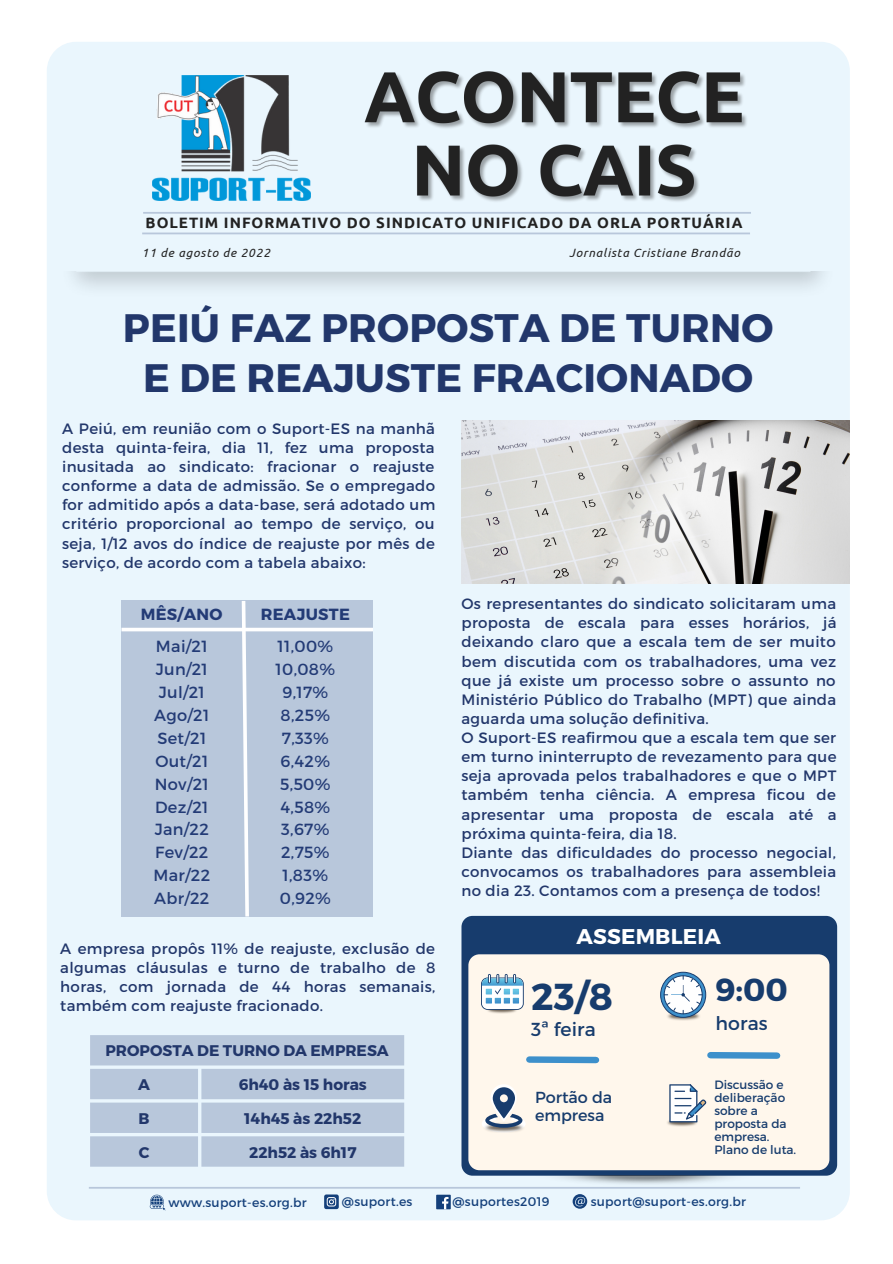
<style>
.page{position:relative;width:893px;height:1264px;background:#fff}
.page>*{position:absolute;margin:0;border:0;box-sizing:border-box;transform-origin:0 0}
.t1{font:700 39.75px/49.5px "Montserrat";letter-spacing:.005em;color:#22376b;text-align:center}
.t2{font:700 37.5px "Montserrat";color:#173c6d}
.t3{font:700 31.8px "Montserrat";color:#173c6d}
.t4{font:700 21.3px "Montserrat";letter-spacing:.01em;color:#fff}
.t5{font:18.75px "Montserrat";letter-spacing:.01em;color:#173c6d}
.t6{font:16.2px/23px "Montserrat";letter-spacing:.02em;color:#233b76;text-align:center}
.t7{font:700 16.2px "Montserrat";letter-spacing:.02em;color:#233b76}
.t8{font:15.9px/17.2px "Montserrat";color:#173c6d}
.t9{font:700 15.45px/33.8px "Montserrat";color:#22376b}
.t10{font:15px/19px "Montserrat";letter-spacing:.02em;color:#22376b;text-align:justify}
.t11{font:700 15px "Ubuntu";letter-spacing:.065em;color:#222}
.t12{font:12.45px "Montserrat";letter-spacing:.02em;color:#14407b}
.t13{font:12px/13px "Montserrat";color:#173c6d}
.t14{font:italic 12px "Ubuntu";letter-spacing:.065em;color:#222}
</style>
<div class="page">
<div style="left:47px;top:42px;width:802px;height:1178px;background:#eaf6fd;border-radius:29px"></div>
<div style="left:436px;top:1194px;width:15px;height:15px;background:#14407b"></div>
<svg style="left:442px;top:1196px;width:6px;height:13px"></svg>
<svg style="left:572px;top:1194px;width:15px;height:14px"></svg>
<svg style="left:324px;top:1194px;width:15px;height:15px"></svg>
<svg style="left:150px;top:1194px;width:15px;height:16px"></svg>
<svg style="left:89px;top:1187px;width:711px;height:1px"></svg>
<img style="left:152px;top:76px;width:159px;height:124px">
<img style="left:364px;top:71px;width:383px;height:131px">
<svg style="left:143px;top:212px;width:608px;height:2px"></svg>
<svg style="left:142px;top:232px;width:608px;height:2px"></svg>
<svg style="left:90px;top:1035px;width:314px;height:131px;background:#bccbdd"></svg>
<div style="left:121px;top:600px;width:252px;height:316px;background:#b8c7db"></div>
<svg style="left:121px;top:627px;width:252px;height:4px"></svg>
<svg style="left:240px;top:601px;width:11px;height:316px"></svg>
<div style="left:461px;top:915px;width:376px;height:260px;background:#173c6d;border-radius:11px"></div>
<div style="left:468px;top:954px;width:361px;height:216px;background:#fff7ec;border-radius:11px"></div>
<div style="left:529px;top:1056px;width:66px;height:7px;background:#3d90cb"></div>
<img style="left:668px;top:1017px;width:31px;height:3px">
<svg style="left:660px;top:971px;width:46px;height:46px"></svg>
<img style="left:533px;top:1175px;width:226px;height:9px">
<svg style="left:482px;top:1084px;width:43px;height:48px"></svg>
<img style="left:486px;top:1009px;width:32px;height:4px">
<svg style="left:481px;top:974px;width:42px;height:35px"></svg>
<svg style="left:710px;top:1052px;width:66px;height:6px"></svg>
<img style="left:667px;top:1121px;width:31px;height:5px">
<svg style="left:669px;top:1084px;width:37px;height:38px"></svg>
<img style="left:461px;top:420px;width:388px;height:163px">
<p class="t11" style="left:146px;top:214px;width:598px">BOLETIM INFORMATIVO DO SINDICATO UNIFICADO DA ORLA PORTUÁRIA</p>
<p class="t14" style="left:142px;top:245px;width:130px">11 de agosto de 2022</p>
<p class="t14" style="left:569px;top:246px;width:172px">Jornalista Cristiane Brandão</p>
<h1 class="t1" style="left:123px;top:301px;width:652px">PEIÚ FAZ PROPOSTA DE TURNO<br>E DE REAJUSTE FRACIONADO</h1>
<p class="t10" style="left:62px;top:418px;width:375px">A Peiú, em reunião com o Suport-ES na manhã desta quinta-feira, dia 11, fez uma proposta inusitada ao sindicato: fracionar o reajuste conforme a data de admissão. Se o empregado for admitido após a data-base, será adotado um critério proporcional ao tempo de serviço, ou seja, 1/12 avos do índice de reajuste por mês de serviço, de acordo com a tabela abaixo:</p>
<p class="t7" style="left:141px;top:603px;width:83px">MÊS/ANO</p>
<p class="t7" style="left:261px;top:603px;width:91px">REAJUSTE</p>
<p class="t6" style="left:153px;top:633px;width:58px">Mai/21<br>Jun/21<br>Jul/21<br>Ago/21<br>Set/21<br>Out/21<br>Nov/21<br>Dez/21<br>Jan/22<br>Fev/22<br>Mar/22<br>Abr/22</p>
<p class="t6" style="left:275px;top:633px;width:61px">11,00%<br>10,08%<br>9,17%<br>8,25%<br>7,33%<br>6,42%<br>5,50%<br>4,58%<br>3,67%<br>2,75%<br>1,83%<br>0,92%</p>
<p class="t10" style="left:60px;top:938px;width:376px">A empresa propôs 11% de reajuste, exclusão de algumas cláusulas e turno de trabalho de 8 horas, com jornada de 44 horas semanais, também com reajuste fracionado.</p>
<p class="t9" style="left:138px;top:1033px;width:252px;text-indent:-33px">PROPOSTA DE TURNO DA EMPRESA<br>A</p>
<p class="t9" style="left:239px;top:1067px;width:130px">6h40 às 15 horas</p>
<p class="t9" style="left:138px;top:1100px;width:13px">B</p>
<p class="t9" style="left:244px;top:1100px;width:119px">14h45 às 22h52</p>
<p class="t9" style="left:139px;top:1134px;width:12px">C</p>
<p class="t9" style="left:249px;top:1134px;width:109px">22h52 às 6h17</p>
<p class="t10" style="left:461px;top:593px;width:376px;text-align:left">Os representantes do sindicato solicitaram uma proposta de escala para esses horários, já deixando claro que a escala tem de ser muito bem discutida com os trabalhadores, uma vez que já existe um processo sobre o assunto no Ministério Público do Trabalho (MPT) que ainda aguarda uma solução definitiva.<br>O Suport-ES reafirmou que a escala tem que ser em turno ininterrupto de revezamento para que seja aprovada pelos trabalhadores e que o MPT também tenha ciência. A empresa ficou de apresentar uma proposta de escala até a próxima quinta-feira, dia 18.<br>Diante das dificuldades do processo negocial, convocamos os trabalhadores para assembleia no dia 23. Contamos com a presença de todos!</p>
<h3 class="t4" style="left:576px;top:923px;width:146px">ASSEMBLEIA</h3>
<h2 class="t2" style="left:531px;top:972px;width:83px">23/8</h2>
<h3 class="t3" style="left:715px;top:968px;width:74px">9:00</h3>
<p class="t5" style="left:715px;top:1011px;width:54px">horas</p>
<p class="t5" style="left:531px;top:1017px;width:66px">3ª feira</p>
<p class="t8" style="left:535px;top:1088px;width:79px">Portão da empresa</p>
<p class="t13" style="left:714px;top:1077px;width:83px">Discussão e deliberação sobre a proposta da empresa.<br>Plano de luta.</p>
<p class="t12" style="left:168px;top:1194px;width:140px">www.suport-es.org.br</p>
<p class="t12" style="left:342px;top:1193px;width:72px">@suport.es</p>
<p class="t12" style="left:452px;top:1193px;width:98px">@suportes2019</p>
<p class="t12" style="left:590px;top:1193px;width:157px">suport@suport-es.org.br</p>
</div>
